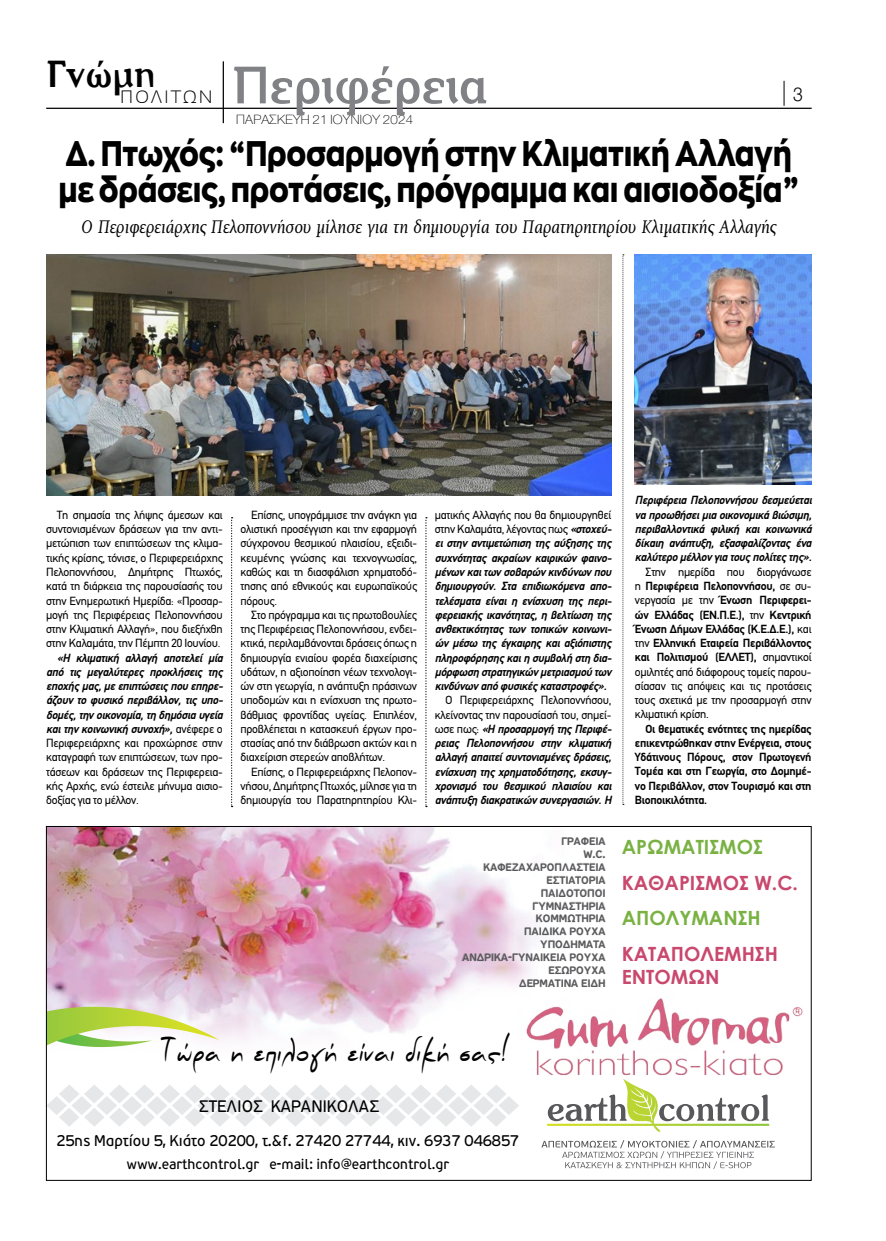
<style>
.page{position:relative;width:886px;height:1241px;background:#fff}
.page>*{position:absolute;margin:0;border:0;box-sizing:border-box;transform-origin:0 0}
.t1{font:53.75px "CF Derrida";color:#808285}
.t2{font:38.25px "CF Derrida";letter-spacing:.02em;color:#000}
.t3{font:35px/36.1px "Zona Pro Extra Bold Demo";letter-spacing:-.01em;color:#000;scale:.85 1}
.t4{font:700 33.25px "PF Scandal Pro";color:#000;scale:.64 1}
.t5{font:300 20.62px "CF Helvetica";color:#000;scale:.91 1}
.t6{font:700 19.62px/23.5px "Century Gothic";color:#c9486d}
.t7{font:700 19.62px "Century Gothic";color:#79b243}
.t8{font:italic 18.75px "PF Diplomat";color:#000;scale:.91 1}
.t9{font:100 18.25px "PF Agora Sans Pro";letter-spacing:.085em;color:#000;scale:1.17 1}
.t10{font:16.62px "PF Traffic";color:#000;scale:.95 1}
.t11{font:15.5px "PF Traffic";color:#000;scale:.95 1}
.t12{font:14.25px "PF Traffic";color:#000;scale:.95 1}
.t13{font:200 13.75px "CF Helvetica";letter-spacing:.02em;color:#000}
.t14{font:11.88px/14.2px "PF Din Text";letter-spacing:-.02em;color:#000;text-align:justify}
.t15{font:italic 700 11.88px/14.2px "PF Din Text";letter-spacing:-.02em;color:#000;text-align:justify}
.t16{font:700 11.88px/14.2px "PF Din Text";letter-spacing:-.02em;color:#000;text-align:justify}
.t17{font:500 10.75px/12.9px "PF Traffic";color:#58585b;text-align:right}
.s1{font-family:"PF Highway Sans Pro";font-weight:900}
.s2{font-weight:400;font-style:normal}
.s3{font-weight:700}
</style>
<div class="page">
<img style="left:48px;top:828px;width:755px;height:248px">
<div style="left:461px;top:836px;width:145px;height:151px;background:#000;opacity:.25"></div>
<svg style="left:48px;top:1085px;width:471px;height:41px"></svg>
<svg style="left:48px;top:1006px;width:171px;height:40px"></svg>
<svg style="left:547px;top:1078px;width:222px;height:53px"></svg>
<svg style="left:541px;top:1140px;width:234px;height:28px"></svg>
<svg style="left:231px;top:517px;width:2px;height:290px"></svg>
<svg style="left:425px;top:517px;width:2px;height:290px"></svg>
<img style="left:46px;top:254px;width:565px;height:241px">
<svg style="left:622px;top:254px;width:2px;height:550px"></svg>
<hr style="left:46px;top:108px;width:766px;height:1px;background:#000">
<svg style="left:784px;top:81px;width:1px;height:25px"></svg>
<hr style="left:223px;top:61px;width:1px;height:62px;background:#000">
<img style="left:635px;top:254px;width:176px;height:230px">
<h2 class="t2" style="left:46px;top:54px;width:111px">Γνώμη</h2>
<h1 class="t1" style="left:232px;top:57px;width:257px">Περιφέρεια</h1>
<h3 class="t9" style="left:120px;top:87px;width:81px">ΠΟΛΙΤΏΝ</h3>
<h3 class="t5" style="left:793px;top:83px;width:12px">3</h3>
<p class="t13" style="left:236px;top:112px;width:179px">ΠΑΡΑΣΚΕΥΗ 21 ΙΟΥΝΙΟΥ 2024</p>
<h3 class="t3" style="left:58px;top:134px;width:873px">Δ. Πτωχός: <span class="s1">“</span>Προσαρμογή στην Κλιματική Αλλαγή με δράσεις, προτάσεις, πρόγραμμα και αισιοδοξία<span class="s1">”</span></h3>
<h3 class="t8" style="left:81px;top:217px;width:765px">Ο Περιφερειάρχης Πελοποννήσου μίλησε για τη δημιουργία του Παρατηρητηρίου Κλιματικής Αλλαγής</h3>
<p class="t14" style="left:46px;top:507px;width:178px;text-indent:11px">Τη σημασία της λήψης άμεσων και συντονισμένων δράσεων για την αντι&shy;μετώπιση των επιπτώσεων της κλιμα&shy;τικής κρίσης, τόνισε, ο Περιφερειάρχης Πελοποννήσου, Δημήτρης Πτωχός, κατά τη διάρκεια της παρουσίασής του στην Ενημερωτική Ημερίδα: «Προσαρ&shy;μογή της Περιφέρειας Πελοποννήσου στην Κλιματική Αλλαγή», που διεξήχθη στην Καλαμάτα, την Πέμπτη 20 Ιουνίου.</p>
<p class="t15" style="left:46px;top:650px;width:178px;text-indent:11px">«Η κλιματική αλλαγή αποτελεί μία από τις μεγαλύτερες προκλήσεις της εποχής μας, με επιπτώσεις που επηρε&shy;άζουν το φυσικό περιβάλλον, τις υπο&shy;δομές, την οικονομία, τη δημόσια υγεία και την κοινωνική συνοχή», <span class="s2">ανέφερε ο Περιφερειάρχης και προχώρησε στην καταγραφή των επιπτώσεων, των προ&shy;τάσεων και δράσεων της Περιφερεια&shy;κής Αρχής, ενώ έστειλε μήνυμα αισιο&shy;δοξίας για το μέλλον.</span></p>
<p class="t14" style="left:240px;top:507px;width:178px;text-indent:11px">Επίσης, υπογράμμισε την ανάγκη για ολιστική προσέγγιση και την εφαρμογή σύγχρονου θεσμικού πλαισίου, εξειδι&shy;κευμένης γνώσης και τεχνογνωσίας, καθώς και τη διασφάλιση χρηματοδό&shy;τησης από εθνικούς και ευρωπαϊκούς πόρους.</p>
<p class="t14" style="left:240px;top:607px;width:178px;text-indent:11px">Στο πρόγραμμα και τις πρωτοβουλίες της Περιφέρειας Πελοποννήσου, ενδει&shy;κτικά, περιλαμβάνονται δράσεις όπως η δημιουργία ενιαίου φορέα διαχείρισης υδάτων, η αξιοποίηση νέων τεχνολογι&shy;ών στη γεωργία, η ανάπτυξη πράσινων υποδομών και η ενίσχυση της πρωτο&shy;βάθμιας φροντίδας υγείας. Επιπλέον, προβλέπεται η κατασκευή έργων προ&shy;στασίας από την διάβρωση ακτών και η διαχείριση στερεών αποβλήτων.</p>
<p class="t14" style="left:240px;top:764px;width:178px;text-indent:11px">Επίσης, ο Περιφερειάρχης Πελοπον&shy;νήσου, Δημήτρης Πτωχός, μίλησε για τη δημιουργία του Παρατηρητηρίου Κλι-</p>
<p class="t15" style="left:435px;top:507px;width:178px"><span class="s2">ματικής Αλλαγής που θα δημιουργηθεί στην Καλαμάτα, λέγοντας πως</span> «στοχεύ&shy;ει στην αντιμετώπιση της αύξησης της συχνότητας ακραίων καιρικών φαινο&shy;μένων και των σοβαρών κινδύνων που δημιουργούν. Στα επιδιωκόμενα απο&shy;τελέσματα είναι η ενίσχυση της περι&shy;φερειακής ικανότητας, η βελτίωση της ανθεκτικότητας των τοπικών κοινωνι&shy;ών μέσω της έγκαιρης και αξιόπιστης πληροφόρησης και η συμβολή στη δια&shy;μόρφωση στρατηγικών μετριασμού των κινδύνων από φυσικές καταστροφές».</p>
<p class="t15" style="left:435px;top:693px;width:178px;text-indent:11px"><span class="s2">Ο Περιφερειάρχης Πελοποννήσου, κλείνοντας την παρουσίασή του, σημεί&shy;ωσε πως:</span> «Η προσαρμογή της Περιφέ&shy;ρειας Πελοποννήσου στην κλιματική αλλαγή απαιτεί συντονισμένες δράσεις, ενίσχυση της χρηματοδότησης, εκσυγ&shy;χρονισμό του θεσμικού πλαισίου και ανάπτυξη διακρατικών συνεργασιών. Η</p>
<p class="t15" style="left:635px;top:493px;width:178px">Περιφέρεια Πελοποννήσου δεσμεύεται να προωθήσει μια οικονομικά βιώσιμη, περιβαλλοντικά φιλική και κοινωνικά δίκαιη ανάπτυξη, εξασφαλίζοντας ένα καλύτερο μέλλον για τους πολίτες της».</p>
<p class="t14" style="left:635px;top:564px;width:178px;text-indent:11px">Στην ημερίδα που διοργάνωσε η <span class="s3">Περιφέρεια Πελοποννήσου,</span> σε συ&shy;νεργασία με την <span class="s3">Ένωση Περιφερει&shy;ών Ελλάδας (ΕΝ.Π.Ε.),</span> την <span class="s3">Κεντρική Ένωση Δήμων Ελλάδας (Κ.Ε.Δ.Ε.),</span> και την <span class="s3">Ελληνική Εταιρεία Περιβάλλοντος και Πολιτισμού (ΕΛΛΕΤ),</span> σημαντικοί ομιλητές από διάφορους τομείς παρου&shy;σίασαν τις απόψεις και τις προτάσεις τους σχετικά με την προσαρμογή στην κλιματική κρίση.</p>
<p class="t16" style="left:635px;top:721px;width:178px;text-indent:11px">Οι θεματικές ενότητες της ημερίδας επικεντρώθηκαν στην Ενέργεια, στους Υδάτινους Πόρους, στον Πρωτογενή Τομέα και στη Γεωργία, στο Δομημέ&shy;νο Περιβάλλον, στον Τουρισμό και στη Βιοποικιλότητα.</p>
<p class="t17" style="left:462px;top:834px;width:145px">ΓΡΑΦΕΊΑ<br>W.C.<br>ΚΑΦΕΖΑΧΑΡΟΠΛΑΣΤΕΊΑ<br>ΕΣΤΊΑΤΟΡΊΑ<br>ΠΑΊΔΟΤΟΠΟΊ<br>ΓΥΜΝΑΣΤΉΡΊΑ<br>ΚΟΜΜΩΤΉΡΊΑ<br>ΠΑΊΔΊΚΑ ΡΟΥΧΑ<br>ΥΠΟΔΉΜΑΤΑ<br>ΑΝΔΡΊΚΑ-ΓΥΝΑΊΚΕΊΑ ΡΟΥΧΑ<br>ΕΣΩΡΟΥΧΑ<br>ΔΕΡΜΑΤΊΝΑ ΕΊΔΉ</p>
<h3 class="t7" style="left:622px;top:832px;width:143px">ΑΡΩΜΑΤΙΣΜΟΣ</h3>
<h3 class="t6" style="left:622px;top:869px;width:178px">ΚΑΘΑΡΙΣΜΟΣ W.C.</h3>
<h3 class="t7" style="left:622px;top:903px;width:141px">ΑΠΟΛΥΜΑΝΣΗ</h3>
<h3 class="t6" style="left:622px;top:940px;width:158px">ΚΑΤΑΠΟΛΕΜΗΣΗ<br>ΕΝΤΟΜΩΝ</h3>
<h3 class="t4" style="left:160px;top:1029px;width:549px">Τώρα η επιλογή είναι δική σας!</h3>
<h3 class="t10" style="left:199px;top:1096px;width:191px">ΣΤΕΛΙΟΣ ΚΑΡΑΝΙΚΟΛΑΣ</h3>
<h3 class="t11" style="left:56px;top:1131px;width:489px">25ης Μαρτίου 5, Κιάτο 20200, τ.&amp;f. 27420 27744, κιν. 6937 046857</h3>
<p class="t12" style="left:126px;top:1155px;width:341px">www.earthcontrol.gr e-mail: info@earthcontrol.gr</p>
</div>
